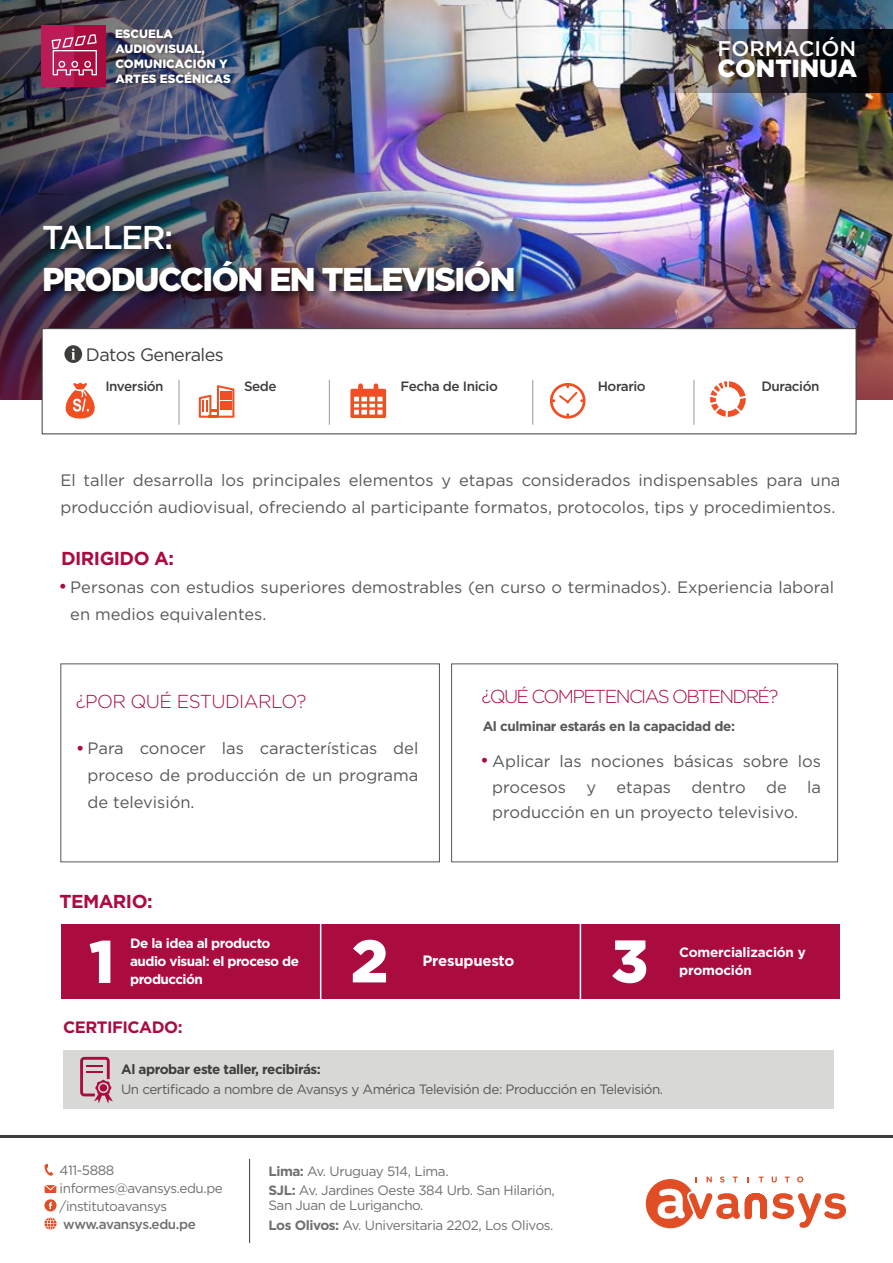
<style>
.page{position:relative;width:893px;height:1263px;background:#fff}
.page>*{position:absolute;margin:0;border:0;box-sizing:border-box;transform-origin:0 0}
.t1{font:900 60px "Gotham";color:#fff}
.t2{font:900 33px "Gotham";letter-spacing:-.045em;color:#fff}
.t3{font:500 33px "Gotham";letter-spacing:-.045em;color:#fff}
.t4{font:900 24.75px "Gotham";color:#fff}
.t5{font:500 21.15px "Gotham";color:#fff}
.t6{font:300 18.75px "Gotham";letter-spacing:-.085em;color:#aa0c40}
.t7{font:700 18.75px "Gotham";letter-spacing:-.03em;color:#aa0c40}
.t8{font:300 18.75px "Gotham";letter-spacing:-.03em;color:#aa0c40}
.t9{font:18px "Gotham";letter-spacing:-.03em;color:#3d3d3c}
.t10{font:16.5px/27px "Gotham";color:#585857}
.t11{font:700 16.5px "Gotham";letter-spacing:-.03em;color:#aa0c40}
.t12{font:700 15px "Gotham";letter-spacing:-.015em;color:#fff}
.t13{font:13.5px/19.5px "Gotham";letter-spacing:-.03em;color:#706f6e}
.t14{font:13.5px "Gotham";letter-spacing:-.035em;color:#585857}
.t15{font:700 13.5px/18px "Gotham";letter-spacing:-.04em;color:#fff}
.t16{font:500 13.5px "Gotham";letter-spacing:-.03em;color:#3d3d3c}
.t17{font:700 13.5px "Gotham";letter-spacing:-.03em;color:#585857}
.t18{font:700 13.5px "Gotham";letter-spacing:-.035em;color:#3d3d3c}
.t19{font:700 13.5px/18px "Gotham";letter-spacing:-.015em;color:#fff}
.t20{font:500 13.5px "Gotham";letter-spacing:-.04em;color:#706f6e}
.t21{font:900 12px/14.9px "Gotham";color:#fff}
.s1{font-weight:700;color:#aa0c40}
.s2{font-weight:700}
</style>
<div class="page">
<img style="left:541px;top:0;width:352px;height:209px">
<img style="left:0;top:0;width:541px;height:209px">
<hr style="left:0;top:1135px;width:893px;height:3px;background:#3d3d3b">
<svg style="left:646px;top:1176px;width:200px;height:52px"></svg>
<svg style="left:44px;top:1217px;width:13px;height:12px"></svg>
<svg style="left:44px;top:1199px;width:13px;height:12px"></svg>
<svg style="left:45px;top:1164px;width:8px;height:12px"></svg>
<hr style="left:249px;top:1159px;width:1px;height:84px;background:#3d3d3b">
<div style="left:45px;top:1185px;width:11px;height:8px;background:#e14e26"></div>
<svg style="left:44px;top:1185px;width:13px;height:6px"></svg>
<img style="left:615px;top:29px;width:278px;height:63px">
<img style="left:714px;top:33px;width:149px;height:59px">
<div style="left:63px;top:1050px;width:771px;height:58px;background:#d8d8d7"></div>
<svg style="left:80px;top:1057px;width:33px;height:46px"></svg>
<div style="left:61px;top:924px;width:778px;height:74px;background:#aa0c40"></div>
<hr style="left:320px;top:906px;width:1px;height:116px;background:#fff">
<hr style="left:580px;top:906px;width:1px;height:116px;background:#fff">
<img style="left:0;top:209px;width:893px;height:191px">
<img style="left:36px;top:215px;width:490px;height:99px">
<div style="left:42px;top:328px;width:814px;height:106px;background:#fff;border:1px solid #3d3d3c"></div>
<div style="left:64px;top:345px;width:18px;height:18px;background:#3d3d3c;border-radius:50%"></div>
<svg style="left:71px;top:348px;width:4px;height:12px"></svg>
<svg style="left:65px;top:382px;width:30px;height:37px"></svg>
<hr style="left:532px;top:380px;width:1px;height:45px;background:#9a9a9a">
<hr style="left:329px;top:380px;width:1px;height:45px;background:#9a9a9a">
<hr style="left:694px;top:380px;width:1px;height:45px;background:#9a9a9a">
<hr style="left:179px;top:380px;width:1px;height:45px;background:#9a9a9a">
<svg style="left:350px;top:383px;width:36px;height:35px"></svg>
<svg style="left:550px;top:383px;width:35px;height:36px"></svg>
<svg style="left:199px;top:385px;width:35px;height:33px"></svg>
<svg style="left:710px;top:381px;width:36px;height:36px"></svg>
<div style="left:60px;top:663px;width:380px;height:199px;border:1px solid #585857"></div>
<div style="left:451px;top:663px;width:387px;height:199px;border:1px solid #585857"></div>
<div style="left:42px;top:25px;width:64px;height:61px;background:#aa0c40"></div>
<div style="left:42px;top:25px;width:32px;height:61px;background:#bb1c57"></div>
<svg style="left:52px;top:34px;width:45px;height:41px"></svg>
<img style="left:112px;top:24px;width:67px;height:14px">
<img style="left:112px;top:38px;width:99px;height:15px">
<img style="left:112px;top:53px;width:125px;height:38px">
<p class="t21" style="left:115px;top:26px;width:118px">ESCUELA<br>AUDIOVISUAL,<br>COMUNICACIÓN Y<br>ARTES ESCÉNICAS</p>
<h2 class="t3" style="left:42px;top:216px;width:133px">TALLER:</h2>
<h2 class="t2" style="left:42px;top:257px;width:475px">PRODUCCIÓN EN TELEVISIÓN</h2>
<p class="t9" style="left:86px;top:343px;width:139px">Datos Generales</p>
<p class="t5" style="left:718px;top:34px;width:140px">FORMACIÓN</p>
<h3 class="t4" style="left:718px;top:51px;width:141px">CONTINUA</h3>
<p class="t16" style="left:105px;top:377px;width:60px">Inversión</p>
<p class="t16" style="left:244px;top:377px;width:34px">Sede</p>
<p class="t16" style="left:400px;top:377px;width:99px">Fecha de Inicio</p>
<p class="t16" style="left:598px;top:377px;width:50px">Horario</p>
<p class="t16" style="left:761px;top:377px;width:60px">Duración</p>
<p class="t10" style="left:60px;top:466px;width:782px">El taller desarrolla los principales elementos y etapas considerados indispensables para una producción audiovisual, ofreciendo al participante formatos, protocolos, tips y procedimientos.</p>
<p class="t7" style="left:61px;top:546px;width:114px">DIRIGIDO A:</p>
<p class="t10" style="left:70px;top:573px;width:765px;text-indent:-11px"><span class="s1">•</span> Personas con estudios superiores demostrables (en curso o terminados). Experiencia laboral en medios equivalentes.</p>
<p class="t8" style="left:76px;top:689px;width:232px">¿POR QUÉ ESTUDIARLO?</p>
<p class="t10" style="left:88px;top:734px;width:332px;text-align:justify;text-indent:-11px"><span class="s1">•</span> Para conocer las características del proceso de producción de un programa de televisión.</p>
<p class="t7" style="left:59px;top:888px;width:95px">TEMARIO:</p>
<p class="t6" style="left:482px;top:685px;width:298px">¿QUÉ COMPETENCIAS OBTENDRÉ?</p>
<p class="t17" style="left:483px;top:717px;width:254px">Al culminar estarás en la capacidad de:</p>
<p class="t10" style="left:480px;top:747px;width:342px"><span class="s1">•</span> Aplicar las nociones básicas sobre los</p>
<p class="t10" style="left:492px;top:774px;width:330px;line-height:25.5px">procesos y etapas dentro de la producción en un proyecto televisivo.</p>
<p class="t15" style="left:130px;top:934px;width:170px">De la idea al producto audio visual: el proceso de producción</p>
<h1 class="t1" style="left:89px;top:920px;width:27px">1</h1>
<h1 class="t1" style="left:351px;top:920px;width:39px">2</h1>
<h1 class="t1" style="left:611px;top:920px;width:39px">3</h1>
<p class="t12" style="left:422px;top:951px;width:93px">Presupuesto</p>
<p class="t19" style="left:679px;top:943px;width:128px">Comercialización y promoción</p>
<p class="t11" style="left:63px;top:1016px;width:121px">CERTIFICADO:</p>
<p class="t18" style="left:121px;top:1060px;width:201px">Al aprobar este taller, recibirás:</p>
<p class="t14" style="left:121px;top:1080px;width:544px">Un certificado a nombre de Avansys y América Televisión de: Producción en Televisión.</p>
<p class="t13" style="left:60px;top:1161px;width:165px;line-height:18px">411-5888 informes@avansys.edu.pe /institutoavansys</p>
<p class="t20" style="left:63px;top:1215px;width:134px">www.avansys.edu.pe</p>
<p class="t13" style="left:268px;top:1161px;width:288px"><span class="s2">Lima:</span> Av. Uruguay 514, Lima.<br><span class="s2">SJL:</span> Av. Jardines Oeste 384 Urb. San Hilarión,</p>
<p class="t13" style="left:268px;top:1195px;width:287px">San Juan de Lurigancho.<br><span class="s2">Los Olivos:</span> Av. Universitaria 2202, Los Olivos.</p>
</div>
